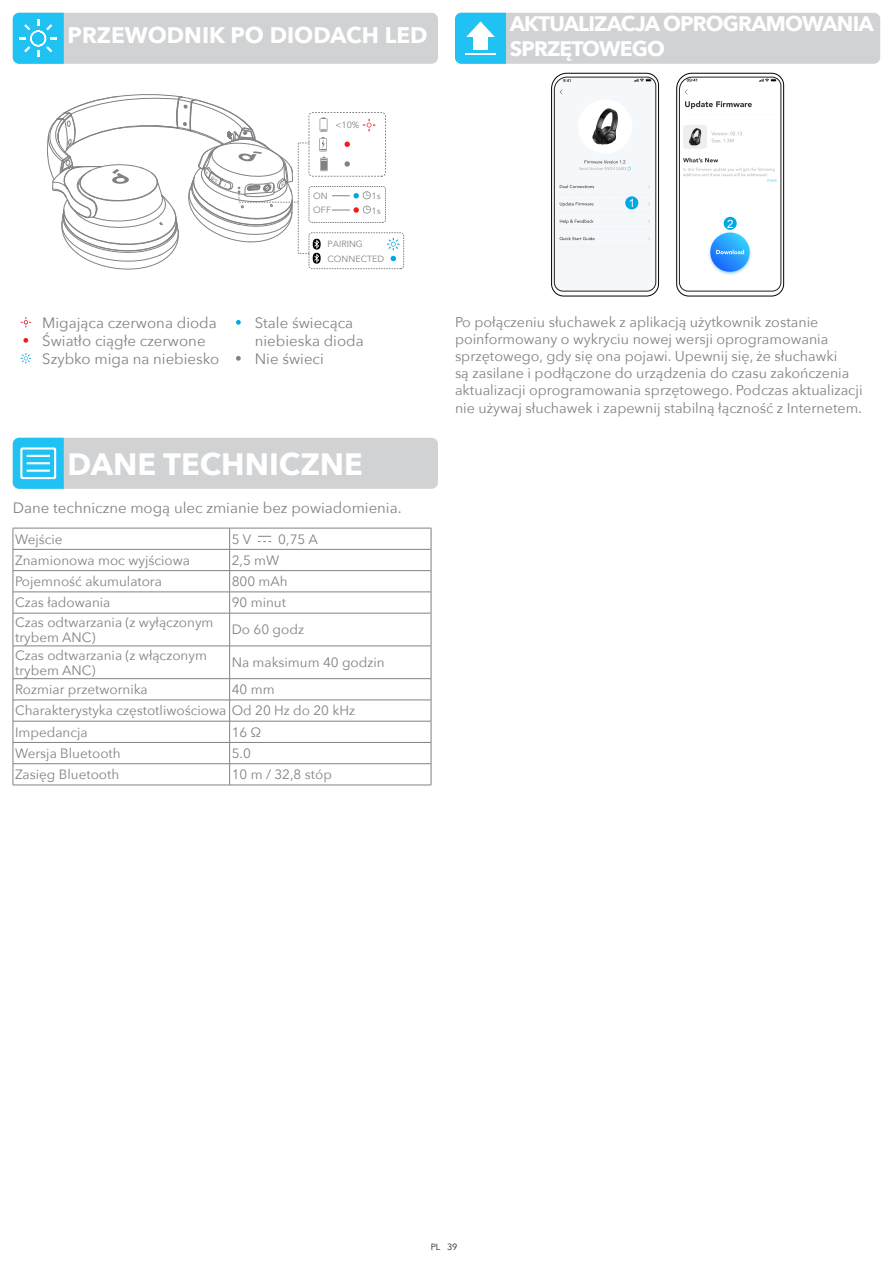
<style>
.page{position:relative;width:893px;height:1263px;background:#fff}
.page>*{position:absolute;margin:0;border:0;box-sizing:border-box;transform-origin:0 0}
.t1{font:700 30.75px "Avenir Next";color:#fff}
.t2{font:700 22.5px "Avenir Next";color:#fff}
.t3{font:700 21px/25.2px "Avenir Next";letter-spacing:-.04em;color:#fff}
.t4{font:15px/18px "Avenir Next";color:#808285}
.t5{font:14.25px/17.1px "Avenir Next";color:#808285}
.t6{font:13.5px/15px "Avenir Next";color:#808285}
.t7{font:11.55px "Arial";color:#fff}
.t8{font:9px/14.5px "Avenir Next";color:#808285}
.t9{font:9px "Avenir Next";color:#231f20}
</style>
<div class="page">
<hr style="left:13px;top:528px;width:217px;height:1px;background:#808285">
<hr style="left:230px;top:528px;width:201px;height:1px;background:#808285">
<hr style="left:13px;top:549px;width:217px;height:1px;background:#808285">
<hr style="left:230px;top:549px;width:201px;height:1px;background:#808285">
<hr style="left:13px;top:570px;width:217px;height:1px;background:#808285">
<hr style="left:230px;top:570px;width:201px;height:1px;background:#808285">
<hr style="left:13px;top:592px;width:217px;height:1px;background:#808285">
<svg style="left:13px;top:528px;width:1px;height:85px"></svg>
<hr style="left:230px;top:592px;width:201px;height:1px;background:#808285">
<svg style="left:229px;top:528px;width:1px;height:85px"></svg>
<svg style="left:431px;top:528px;width:1px;height:85px"></svg>
<hr style="left:13px;top:613px;width:217px;height:1px;background:#808285">
<hr style="left:13px;top:613px;width:1px;height:33px;background:#808285">
<hr style="left:230px;top:613px;width:201px;height:1px;background:#808285">
<hr style="left:229px;top:613px;width:1px;height:33px;background:#808285">
<hr style="left:431px;top:613px;width:1px;height:33px;background:#808285">
<hr style="left:13px;top:646px;width:217px;height:1px;background:#808285">
<hr style="left:13px;top:646px;width:1px;height:32px;background:#808285">
<hr style="left:230px;top:646px;width:201px;height:1px;background:#808285">
<hr style="left:229px;top:646px;width:1px;height:32px;background:#808285">
<hr style="left:431px;top:646px;width:1px;height:32px;background:#808285">
<hr style="left:13px;top:678px;width:217px;height:1px;background:#808285">
<hr style="left:230px;top:678px;width:201px;height:1px;background:#808285">
<hr style="left:13px;top:700px;width:217px;height:1px;background:#808285">
<hr style="left:230px;top:700px;width:201px;height:1px;background:#808285">
<hr style="left:13px;top:721px;width:217px;height:1px;background:#808285">
<hr style="left:230px;top:721px;width:201px;height:1px;background:#808285">
<hr style="left:13px;top:742px;width:217px;height:1px;background:#808285">
<hr style="left:230px;top:742px;width:201px;height:1px;background:#808285">
<hr style="left:13px;top:763px;width:217px;height:1px;background:#808285">
<svg style="left:13px;top:679px;width:1px;height:106px"></svg>
<hr style="left:230px;top:763px;width:201px;height:1px;background:#808285">
<svg style="left:229px;top:679px;width:1px;height:106px"></svg>
<svg style="left:431px;top:679px;width:1px;height:106px"></svg>
<hr style="left:13px;top:785px;width:217px;height:1px;background:#808285">
<hr style="left:230px;top:785px;width:201px;height:1px;background:#808285">
<svg style="left:258px;top:536px;width:13px;height:6px"></svg>
<div style="left:13px;top:438px;width:425px;height:51px;background:#d1d2d4;border-radius:6px"></div>
<svg style="left:13px;top:438px;width:51px;height:51px;background:#45ccf4"></svg>
<svg style="left:313px;top:239px;width:8px;height:25px"></svg>
<svg style="left:387px;top:238px;width:13px;height:23px"></svg>
<div style="left:309px;top:233px;width:95px;height:36px;border:1px dashed #808285;border-radius:3px"></div>
<svg style="left:332px;top:191px;width:39px;height:8px"></svg>
<div style="left:309px;top:186px;width:77px;height:37px;border:1px dashed #808285;border-radius:3px"></div>
<svg style="left:332px;top:206px;width:39px;height:8px"></svg>
<svg style="left:320px;top:157px;width:8px;height:14px"></svg>
<svg style="left:344px;top:142px;width:6px;height:5px"></svg>
<svg style="left:344px;top:161px;width:6px;height:6px"></svg>
<div style="left:309px;top:112px;width:77px;height:64px;border:1px dashed #808285;border-radius:4px"></div>
<svg style="left:319px;top:117px;width:8px;height:34px"></svg>
<svg style="left:363px;top:119px;width:12px;height:12px"></svg>
<svg style="left:47px;top:94px;width:252px;height:176px"></svg>
<div style="left:13px;top:13px;width:425px;height:51px;background:#d1d2d4;border-radius:6px"></div>
<svg style="left:551px;top:73px;width:108px;height:223px"></svg>
<svg style="left:676px;top:73px;width:108px;height:223px"></svg>
<div style="left:625px;top:196px;width:13px;height:13px;background:#00a8e2;border-radius:50%"></div>
<div style="left:724px;top:217px;width:13px;height:13px;background:#00a8e2;border-radius:50%"></div>
<div style="left:455px;top:13px;width:425px;height:51px;background:#d1d2d4;border-radius:6px"></div>
<svg style="left:13px;top:13px;width:51px;height:51px;background:#35c7f3"></svg>
<svg style="left:455px;top:13px;width:51px;height:51px;background:#4acdf5"></svg>
<svg style="left:236px;top:320px;width:5px;height:5px"></svg>
<svg style="left:236px;top:356px;width:5px;height:5px"></svg>
<svg style="left:23px;top:338px;width:5px;height:5px"></svg>
<svg style="left:21px;top:317px;width:10px;height:11px"></svg>
<svg style="left:21px;top:353px;width:10px;height:11px"></svg>
<h2 class="t2" style="left:68px;top:16px;width:362px">PRZEWODNIK PO DIODACH LED</h2>
<p class="t8" style="left:335px;top:118px;width:26px">&lt;10%</p>
<p class="t8" style="left:313px;top:188px;width:16px">ON</p>
<p class="t8" style="left:372px;top:189px;width:11px">1s</p>
<p class="t8" style="left:313px;top:202px;width:19px">OFF</p>
<p class="t8" style="left:372px;top:203px;width:11px">1s</p>
<p class="t8" style="left:327px;top:236px;width:58px">PAIRING<br>CONNECTED</p>
<p class="t4" style="left:42px;top:313px;width:179px">Migająca czerwona dioda<br>Światło ciągłe czerwone<br>Szybko miga na niebiesko</p>
<p class="t4" style="left:255px;top:313px;width:110px">Stale świecąca niebieska dioda<br>Nie świeci</p>
<h1 class="t1" style="left:68px;top:438px;width:297px">DANE TECHNICZNE</h1>
<p class="t4" style="left:13px;top:498px;width:390px">Dane techniczne mogą ulec zmianie bez powiadomienia.</p>
<p class="t6" style="left:15px;top:531px;width:49px">Wejście</p>
<p class="t6" style="left:232px;top:531px;width:21px">5 V</p>
<p class="t6" style="left:278px;top:531px;width:41px">0,75 A</p>
<p class="t6" style="left:15px;top:552px;width:177px">Znamionowa moc wyjściowa</p>
<p class="t6" style="left:232px;top:552px;width:49px">2,5 mW</p>
<p class="t6" style="left:15px;top:573px;width:148px">Pojemność akumulatora</p>
<p class="t6" style="left:232px;top:573px;width:58px">800 mAh</p>
<p class="t6" style="left:15px;top:594px;width:97px">Czas ładowania</p>
<p class="t6" style="left:232px;top:594px;width:56px">90 minut</p>
<p class="t6" style="left:15px;top:614px;width:200px">Czas odtwarzania (z wyłączonym trybem ANC)</p>
<p class="t6" style="left:232px;top:621px;width:74px">Do 60 godz</p>
<p class="t6" style="left:15px;top:647px;width:193px">Czas odtwarzania (z włączonym trybem ANC)</p>
<p class="t6" style="left:232px;top:654px;width:154px">Na maksimum 40 godzin</p>
<p class="t6" style="left:15px;top:681px;width:134px">Rozmiar przetwornika</p>
<p class="t6" style="left:15px;top:678px;width:341px;line-height:21.3px;text-indent:217px">40 mm<br>Charakterystyka częstotliwościowa Od 20 Hz do 20 kHz<br>Impedancja</p>
<p class="t6" style="left:232px;top:724px;width:31px">16 Ω</p>
<p class="t6" style="left:15px;top:745px;width:107px">Wersja Bluetooth</p>
<p class="t6" style="left:232px;top:745px;width:21px">5.0</p>
<p class="t6" style="left:15px;top:766px;width:106px">Zasięg Bluetooth</p>
<p class="t6" style="left:232px;top:766px;width:102px">10 m / 32,8 stóp</p>
<h3 class="t3" style="left:510px;top:11px;width:365px">AKTUALIZACJA OPROGRAMOWANIA<br>SPRZĘTOWEGO</h3>
<p class="t7" style="left:629px;top:195px;width:8px">1</p>
<p class="t7" style="left:727px;top:216px;width:8px">2</p>
<p class="t5" style="left:455px;top:313px;width:409px">Po połączeniu słuchawek z aplikacją użytkownik zostanie poinformowany o wykryciu nowej wersji oprogramowania sprzętowego, gdy się ona pojawi. Upewnij się, że słuchawki<br>są zasilane i podłączone do urządzenia do czasu zakończenia aktualizacji oprogramowania sprzętowego. Podczas aktualizacji nie używaj słuchawek i zapewnij stabilną łączność z Internetem.</p>
<p class="t9" style="left:431px;top:1239px;width:28px">PL 39</p>
</div>
